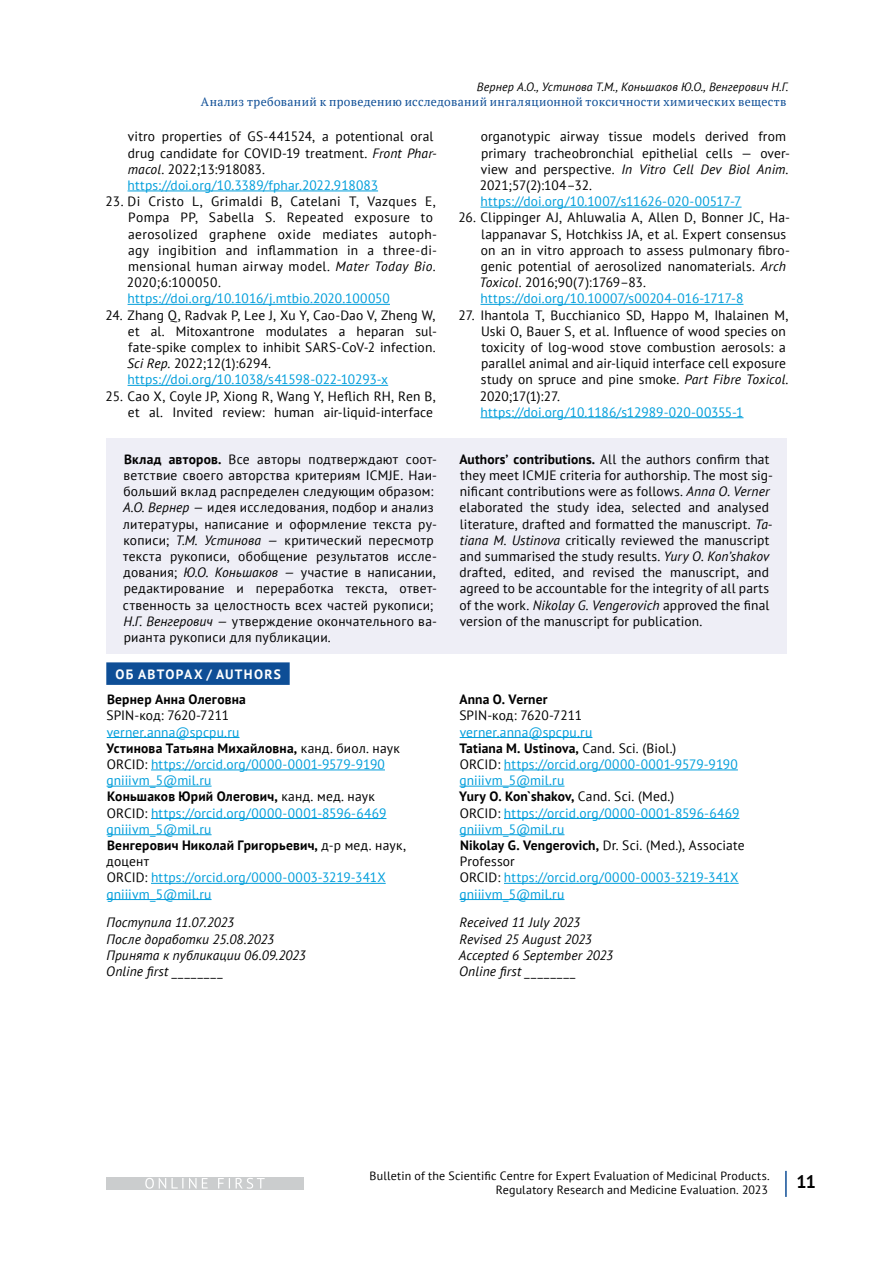
<style>
.page{position:relative;width:893px;height:1263px;background:#fff}
.page>*{position:absolute;margin:0;border:0;box-sizing:border-box;transform-origin:0 0}
.t1{font:700 18px "PT Sans";color:#000}
.Vklad_avtorov_2_word{font:13.5px/16.2px "PT Sans";letter-spacing:.015em;color:#000}
.literatura{font:13.5px/16.2px "PT Sans";letter-spacing:.01em;color:#000}
.literatura-2{font:13.5px "PT Sans";color:#009edb}
.literatura-3{font:13.5px/16.2px "PT Sans";letter-spacing:.03em;color:#000}
.Info_rus{font:13.5px "PT Sans";letter-spacing:.01em;color:#009edb}
.Info_eng{font:13.5px "PT Sans";letter-spacing:.01em;color:#009edb}
.Statya_poluchena{font:italic 13.5px/16.2px "PT Sans";letter-spacing:.005em;color:#000}
.Info_rus-2{font:700 13.5px/16.2px "PT Sans";letter-spacing:.015em;color:#000}
.Info_eng-2{font:700 13.5px "PT Sans";letter-spacing:.01em;color:#000}
.Info_eng-3{font:13.5px/16.2px "PT Sans";letter-spacing:.01em;color:#000}
.Info_rus-3{font:13.5px "PT Sans";letter-spacing:-.005em;color:#000}
.Info_Zagol{font:700 13.5px "PT Sans";letter-spacing:.095em;color:#fff}
.t2{font:12px/14.4px "PT Sans";letter-spacing:.015em;color:#000;text-align:right}
.t3{font:12px "PT Serif";letter-spacing:.03em;color:#0e4e96}
.t4{font:italic 12px "PT Sans";letter-spacing:.01em;color:#000}
.s1{font-style:italic}
.s2{font-weight:700}
.s3{font-weight:400}
.s4{color:#000}
</style>
<div class="page">
<hr style="left:785px;top:1171px;width:2px;height:26px;background:#0e4e96">
<div style="left:106px;top:1177px;width:197px;height:12px;background:#cbcdce"></div>
<svg style="left:145px;top:1178px;width:120px;height:11px"></svg>
<div style="left:106px;top:438px;width:681px;height:215px;background:#eeeef6"></div>
<hr style="left:128px;top:191px;width:250px;height:1px;background:#009edb">
<hr style="left:128px;top:304px;width:262px;height:1px;background:#009edb">
<hr style="left:128px;top:385px;width:260px;height:1px;background:#009edb">
<hr style="left:480px;top:207px;width:262px;height:1px;background:#009edb">
<hr style="left:480px;top:304px;width:263px;height:1px;background:#009edb">
<hr style="left:480px;top:417px;width:263px;height:1px;background:#009edb">
<div style="left:106px;top:662px;width:184px;height:23px;background:#0e4e96"></div>
<hr style="left:107px;top:737px;width:132px;height:1px;background:#009edb">
<hr style="left:151px;top:769px;width:234px;height:1px;background:#009edb">
<hr style="left:107px;top:786px;width:105px;height:1px;background:#009edb">
<hr style="left:151px;top:818px;width:235px;height:1px;background:#009edb">
<hr style="left:107px;top:834px;width:105px;height:1px;background:#009edb">
<hr style="left:151px;top:883px;width:235px;height:1px;background:#009edb">
<hr style="left:107px;top:899px;width:105px;height:1px;background:#009edb">
<hr style="left:460px;top:737px;width:132px;height:1px;background:#009edb">
<hr style="left:504px;top:769px;width:234px;height:1px;background:#009edb">
<hr style="left:460px;top:786px;width:104px;height:1px;background:#009edb">
<hr style="left:504px;top:818px;width:235px;height:1px;background:#009edb">
<hr style="left:460px;top:834px;width:104px;height:1px;background:#009edb">
<hr style="left:504px;top:883px;width:235px;height:1px;background:#009edb">
<hr style="left:460px;top:899px;width:104px;height:1px;background:#009edb">
<p class="t4" style="left:477px;top:79px;width:313px">Вернер А.О., Устинова Т.М., Коньшаков Ю.О., Венгерович Н.Г.</p>
<p class="t3" style="left:201px;top:94px;width:587px">Анализ требований к проведению исследований ингаляционной токсичности химических веществ</p>
<p class="literatura" style="left:128px;top:128px;width:310px">vitro properties of GS-441524, a potentional oral drug candidate for COVID-19 treatment. <span class="s1">Front Phar&shy;macol</span>. 2022;13:918083.</p>
<p class="literatura-2" style="left:128px;top:176px;width:252px">https://doi.org/10.3389/fphar.2022.918083</p>
<p class="literatura-3" style="left:127px;top:193px;width:312px;text-indent:-21px">23. Di Cristo L, Grimaldi B, Catelani T, Vazques E, Pompa PP, Sabella S. Repeated exposure to aerosolized graphene oxide mediates autoph&shy;agy ingibition and inflammation in a three-di&shy;mensional human airway model. <span class="s1">Mater Today Bio</span>.<br>2020;6:100050.</p>
<p class="literatura-2" style="left:128px;top:290px;width:264px">https://doi.org/10.1016/j.mtbio.2020.100050</p>
<p class="literatura" style="left:127px;top:306px;width:311px;text-align:justify;text-indent:-22px">24. Zhang Q, Radvak P, Lee J, Xu Y, Cao-Dao V, Zheng W, et al. Mitoxantrone modulates a heparan sul&shy;fate-spike complex to inhibit SARS-CoV-2 infection.<br><span class="s1">Sci Rep</span>. 2022;12(1):6294.</p>
<p class="literatura-2" style="left:128px;top:371px;width:262px">https://doi.org/10.1038/s41598-022-10293-x</p>
<p class="literatura" style="left:106px;top:387px;width:332px;text-align:right">25. Cao X, Coyle JP, Xiong R, Wang Y, Heflich RH, Ren B, et al. Invited review: human air-liquid-interface</p>
<p class="literatura" style="left:480px;top:128px;width:312px">organotypic airway tissue models derived from primary tracheobronchial epithelial cells — over&shy;view and perspective. <span class="s1">In Vitro Cell Dev Biol Anim</span>.<br>2021;57(2):104–32.</p>
<p class="literatura-2" style="left:480px;top:193px;width:263px">https://doi.org/10.1007/s11626-020-00517-7</p>
<p class="literatura" style="left:479px;top:209px;width:312px;text-indent:-21px">26. Clippinger AJ, Ahluwalia A, Allen D, Bonner JC, Ha&shy;lappanavar S, Hotchkiss JA, et al. Expert consensus on an in vitro approach to assess pulmonary fibro&shy;genic potential of aerosolized nanomaterials. <span class="s1">Arch Toxicol</span>. 2016;90(7):1769–83.</p>
<p class="literatura-2" style="left:480px;top:290px;width:264px">https://doi.org/10.10007/s00204-016-1717-8</p>
<p class="literatura" style="left:480px;top:306px;width:310px;text-indent:-21px">27. Ihantola T, Bucchianico SD, Happo M, Ihalainen M, Uski O, Bauer S, et al. Influence of wood species on toxicity of log-wood stove combustion aerosols: a parallel animal and air-liquid interface cell exposure study on spruce and pine smoke. <span class="s1">Part Fibre Toxicol</span>.<br>2020;17(1):27.</p>
<p class="literatura-2" style="left:480px;top:403px;width:265px">https://doi.org/10.1186/s12989-020-00355-1</p>
<p class="Vklad_avtorov_2_word" style="left:123px;top:451px;width:315px"><span class="s2">Вклад авторов.</span> Все авторы подтверждают соот&shy;ветствие своего авторства критериям ICMJE. Наи&shy;больший вклад распределен следующим образом:<br><span class="s1">А.О. Вернер —</span> идея исследования, подбор и анализ литературы, написание и оформление текста ру&shy;кописи; <span class="s1">Т.М. Устинова —</span> критический пересмотр текста рукописи, обобщение результатов иссле&shy;дования; <span class="s1">Ю.О. Коньшаков —</span> участие в написании, редактирование и переработка текста, ответ&shy;ственность за целостность всех частей рукописи; <span class="s1">Н.Г. Венгерович —</span> утверждение окончательного ва&shy;рианта рукописи для публикации.</p>
<p class="Vklad_avtorov_2_word" style="left:459px;top:451px;width:315px"><span class="s2">Authors’ contributions.</span> All the authors confirm that they meet ICMJE criteria for authorship. The most sig&shy;nificant contributions were as follows. <span class="s1">Anna O. Verner </span>elaborated the study idea, selected and analysed literature, drafted and formatted the manuscript. <span class="s1">Ta&shy;tiana M. Ustinova</span> critically reviewed the manuscript and summarised the study results. <span class="s1">Yury O. Kon’shakov </span>drafted, edited, and revised the manuscript, and agreed to be accountable for the integrity of all parts of the work. <span class="s1">Nikolay G. Vengerovich</span> approved the final version of the manuscript for publication.</p>
<p class="Info_Zagol" style="left:116px;top:666px;width:167px">ОБ АВТОРАХ / AUTHORS</p>
<p class="Info_rus-2" style="left:107px;top:691px;width:140px">Вернер Анна Олеговна</p>
<p class="Info_rus-3" style="left:106px;top:707px;width:124px">SPIN-код: 7620-7211</p>
<p class="Info_rus" style="left:107px;top:723px;width:134px">verner.anna@spcpu.ru</p>
<p class="Info_rus-2" style="left:107px;top:740px;width:295px">Устинова Татьяна Михайловна, <span class="s3">канд. биол. наук</span></p>
<p class="Info_rus" style="left:107px;top:755px;width:280px"><span class="s4">ORCID:</span> https://orcid.org/0000-0001-9579-9190</p>
<p class="Info_rus" style="left:107px;top:772px;width:106px">gniiivm_5@mil.ru</p>
<p class="Info_rus-2" style="left:107px;top:788px;width:269px">Коньшаков Юрий Олегович, <span class="s3">канд. мед. наук</span></p>
<p class="Info_rus" style="left:107px;top:804px;width:281px"><span class="s4">ORCID:</span> https://orcid.org/0000-0001-8596-6469</p>
<p class="Info_rus" style="left:107px;top:820px;width:106px">gniiivm_5@mil.ru</p>
<p class="Info_rus-2" style="left:107px;top:837px;width:301px">Венгерович Николай Григорьевич, <span class="s3">д-р мед. наук, доцент</span></p>
<p class="Info_rus" style="left:107px;top:869px;width:280px"><span class="s4">ORCID:</span> https://orcid.org/0000-0003-3219-341X</p>
<p class="Info_rus" style="left:107px;top:885px;width:106px">gniiivm_5@mil.ru</p>
<p class="Statya_poluchena" style="left:106px;top:914px;width:201px">Поступила 11.07.2023<br>После доработки 25.08.2023<br>Принята к публикации 06.09.2023<br>Online first ________</p>
<p class="Info_eng-2" style="left:459px;top:690px;width:90px">Anna O. Verner</p>
<p class="Info_eng-3" style="left:459px;top:707px;width:124px">SPIN-код: 7620-7211</p>
<p class="Info_eng" style="left:460px;top:723px;width:134px">verner.anna@spcpu.ru</p>
<p class="Info_eng-2" style="left:459px;top:739px;width:218px">Tatiana M. Ustinova, <span class="s3">Cand. Sci. (Biol.)</span></p>
<p class="Info_eng" style="left:460px;top:755px;width:280px"><span class="s4">ORCID:</span> https://orcid.org/0000-0001-9579-9190</p>
<p class="Info_eng" style="left:460px;top:772px;width:106px">gniiivm_5@mil.ru</p>
<p class="Info_eng-2" style="left:459px;top:788px;width:216px">Yury O. Kon`shakov, <span class="s3">Cand. Sci. (Med.)</span></p>
<p class="Info_eng" style="left:460px;top:804px;width:281px"><span class="s4">ORCID:</span> https://orcid.org/0000-0001-8596-6469</p>
<p class="Info_eng" style="left:460px;top:820px;width:106px">gniiivm_5@mil.ru</p>
<p class="Info_eng-3" style="left:460px;top:837px;width:286px"><span class="s2">Nikolay G. Vengerovich,</span> Dr. Sci. (Med.), Associate<br>Professor</p>
<p class="Info_eng" style="left:460px;top:869px;width:280px"><span class="s4">ORCID:</span> https://orcid.org/0000-0003-3219-341X</p>
<p class="Info_eng" style="left:460px;top:885px;width:106px">gniiivm_5@mil.ru</p>
<p class="Statya_poluchena" style="left:459px;top:914px;width:156px">Received 11 July 2023<br>Revised 25 August 2023<br>Accepted 6 September 2023<br>Online first ________</p>
<p class="t2" style="left:370px;top:1168px;width:402px">Bulletin of the Scientific Centre for Expert Evaluation of Medicinal Products.<br>Regulatory Research and Medicine Evaluation. 2023</p>
<h1 class="t1" style="left:796px;top:1170px;width:21px">11</h1>
</div>
